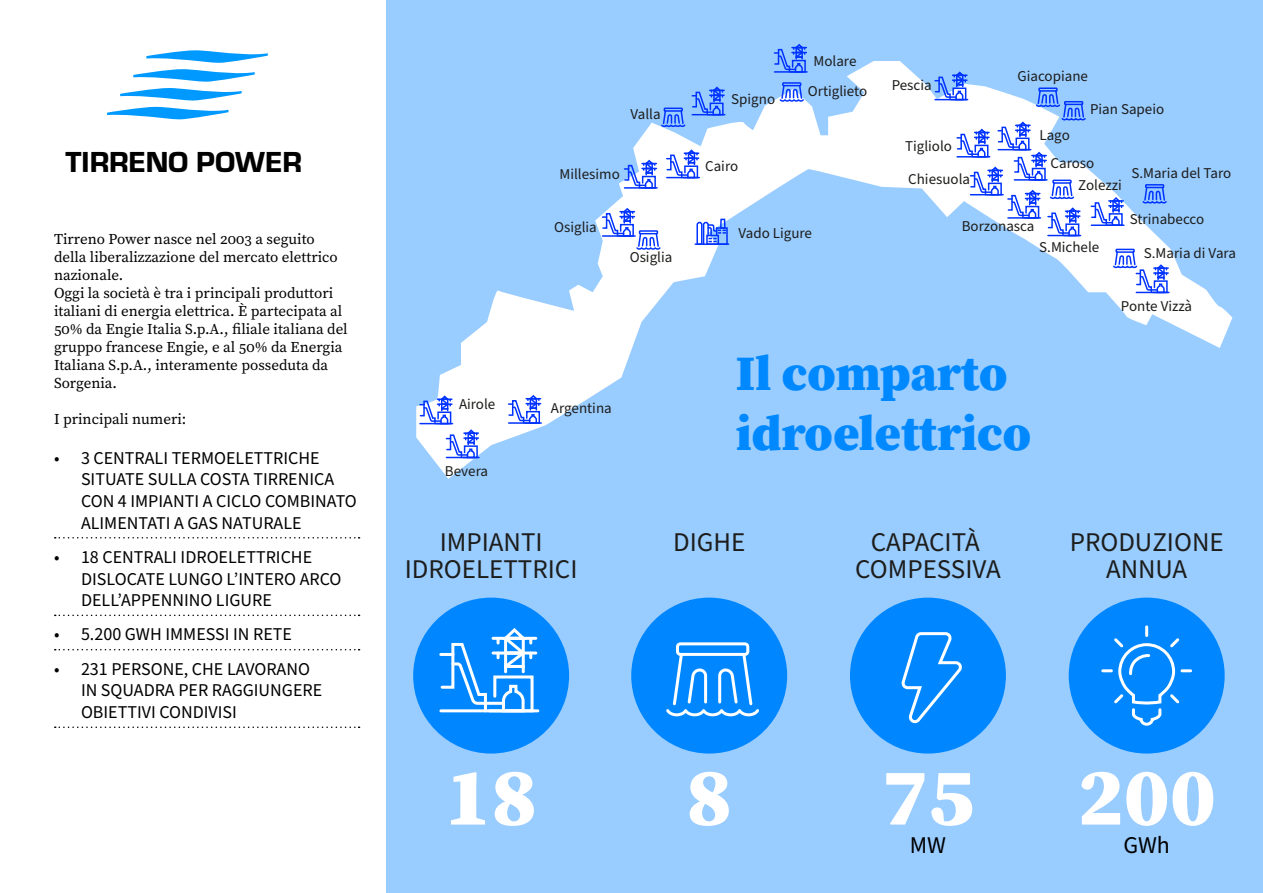
<style>
.page{position:relative;width:1263px;height:893px;background:#fff}
.page>*{position:absolute;margin:0;border:0;box-sizing:border-box;transform-origin:0 0}
.t1{font:900 82.5px "Source Serif Pro";color:#fff}
.t2{font:900 49.5px/59.4px "Source Serif Pro";color:#08f}
.t3{font:30px "Eurostile Hea";color:#000}
.t4{font:27px/27px "Source Sans Pro";color:#1d1d1b;text-align:center}
.t5{font:24px "Source Sans Pro";color:#000}
.t6{font:18px/21.6px "Source Sans Pro";color:#000}
.t7{font:15px/18px "Source Serif Pro";color:#000}
.t8{font:15px/27.8px "Source Sans Pro";color:#1d1d1b}
</style>
<div class="page">
<div style="left:387px;top:0;width:876px;height:893px;background:#9cf"></div>
<div style="left:850px;top:598px;width:156px;height:155px;background:#0087ff;border-radius:50%"></div>
<svg style="left:901px;top:632px;width:61px;height:92px"></svg>
<svg style="left:416px;top:61px;width:816px;height:418px"></svg>
<svg style="left:623px;top:159px;width:34px;height:30px"></svg>
<div style="left:782px;top:82px;width:19px;height:4px;border:2px solid #03f"></div>
<svg style="left:778px;top:84px;width:27px;height:18px"></svg>
<div style="left:1115px;top:249px;width:20px;height:4px;border:2px solid #03f"></div>
<div style="left:1145px;top:184px;width:19px;height:4px;border:2px solid #03f"></div>
<svg style="left:1141px;top:186px;width:27px;height:18px"></svg>
<hr style="left:695px;top:243px;width:34px;height:2px;background:#03f">
<svg style="left:696px;top:221px;width:32px;height:25px"></svg>
<div style="left:720px;top:219px;width:6px;height:10px;border:2px solid #03f"></div>
<svg style="left:601px;top:207px;width:61px;height:43px;background:#c7d2ff"></svg>
<svg style="left:508px;top:394px;width:33px;height:30px"></svg>
<svg style="left:419px;top:394px;width:60px;height:65px;background:#c8d5ff"></svg>
<svg style="left:666px;top:148px;width:33px;height:31px"></svg>
<hr style="left:1091px;top:224px;width:33px;height:2px;background:#03f">
<svg style="left:934px;top:70px;width:189px;height:167px"></svg>
<hr style="left:1136px;top:292px;width:33px;height:1px;background:#03f">
<svg style="left:1112px;top:250px;width:56px;height:44px;background:#c8d3ff"></svg>
<svg style="left:773px;top:43px;width:34px;height:30px"></svg>
<hr style="left:692px;top:114px;width:33px;height:1px;background:#03f">
<svg style="left:660px;top:85px;width:64px;height:43px"></svg>
<div style="left:413px;top:598px;width:156px;height:155px;background:#0087ff;border-radius:50%"></div>
<hr style="left:493px;top:637px;width:43px;height:3px;background:#fff">
<hr style="left:493px;top:651px;width:43px;height:3px;background:#fff">
<hr style="left:441px;top:709px;width:97px;height:3px;background:#fff">
<svg style="left:439px;top:628px;width:96px;height:85px"></svg>
<div style="left:631px;top:598px;width:156px;height:155px;background:#0087ff;border-radius:50%"></div>
<div style="left:676px;top:642px;width:73px;height:14px;border:3px solid #fff;border-radius:3px"></div>
<svg style="left:666px;top:651px;width:93px;height:66px"></svg>
<div style="left:1069px;top:598px;width:156px;height:155px;background:#0087ff;border-radius:50%"></div>
<svg style="left:1103px;top:627px;width:87px;height:99px"></svg>
<svg style="left:55px;top:537px;width:305px;height:1px"></svg>
<svg style="left:55px;top:615px;width:305px;height:1px"></svg>
<svg style="left:55px;top:649px;width:305px;height:1px"></svg>
<svg style="left:55px;top:726px;width:305px;height:2px"></svg>
<svg style="left:146px;top:50px;width:122px;height:13px"></svg>
<svg style="left:133px;top:69px;width:122px;height:13px"></svg>
<svg style="left:120px;top:88px;width:122px;height:13px"></svg>
<svg style="left:107px;top:107px;width:121px;height:12px"></svg>
<h3 class="t3" style="left:65px;top:141px;width:238px">TIRRENO POWER</h3>
<p class="t7" style="left:54px;top:230px;width:295px">Tirreno Power nasce nel 2003 a seguito della liberalizzazione del mercato elettrico nazionale.<br>Oggi la società è tra i principali produttori italiani di energia elettrica. È partecipata al 50% da Engie Italia S.p.A., filiale italiana del gruppo francese Engie, e al 50% da Energia Italiana S.p.A., interamente posseduta da Sorgenia.</p>
<p class="t7" style="left:54px;top:410px;width:134px">I principali numeri:</p>
<p class="t6" style="left:81px;top:447px;width:277px;text-indent:-27px">• 3 CENTRALI TERMOELETTRICHE<br>SITUATE SULLA COSTA TIRRENICA<br>CON 4 IMPIANTI A CICLO COMBINATO<br>ALIMENTATI A GAS NATURALE</p>
<p class="t6" style="left:81px;top:547px;width:262px;text-indent:-27px">• 18 CENTRALI IDROELETTRICHE<br>DISLOCATE LUNGO L’INTERO ARCO<br>DELL’APPENNINO LIGURE</p>
<p class="t6" style="left:54px;top:624px;width:239px">• 5.200 GWH IMMESSI IN RETE</p>
<p class="t6" style="left:81px;top:659px;width:243px;text-indent:-27px">• 231 PERSONE, CHE LAVORANO<br>IN SQUADRA PER RAGGIUNGERE<br>OBIETTIVI CONDIVISI</p>
<p class="t8" style="left:459px;top:390px;width:38px">Airole</p>
<p class="t8" style="left:445px;top:458px;width:45px">Bevera</p>
<p class="t8" style="left:630px;top:100px;width:32px">Valla</p>
<p class="t8" style="left:559px;top:161px;width:62px">Millesimo</p>
<p class="t8" style="left:554px;top:213px;width:44px">Osiglia</p>
<p class="t8" style="left:630px;top:244px;width:44px">Osiglia</p>
<p class="t8" style="left:551px;top:394px;width:62px">Argentina</p>
<p class="t8" style="left:731px;top:85px;width:45px">Spigno</p>
<p class="t8" style="left:705px;top:152px;width:35px">Cairo</p>
<p class="t8" style="left:813px;top:47px;width:44px">Molare</p>
<p class="t8" style="left:808px;top:78px;width:61px">Ortiglieto</p>
<p class="t8" style="left:738px;top:219px;width:75px">Vado Ligure</p>
<p class="t8" style="left:892px;top:72px;width:41px">Pescia</p>
<p class="t8" style="left:1017px;top:62px;width:72px">Giacopiane</p>
<p class="t8" style="left:1090px;top:96px;width:76px">Pian Sapeio</p>
<p class="t8" style="left:1050px;top:122px;width:45px;text-indent:-11px">Lago<br>Caroso</p>
<p class="t8" style="left:1078px;top:172px;width:45px">Zolezzi</p>
<p class="t8" style="left:905px;top:131px;width:66px;line-height:32.2px">Tigliolo<br>Chiesuola</p>
<p class="t8" style="left:962px;top:213px;width:74px">Borzonasca</p>
<p class="t8" style="left:1039px;top:233px;width:62px">S.Michele</p>
<p class="t8" style="left:1131px;top:159px;width:102px">S.Maria del Taro</p>
<p class="t8" style="left:1130px;top:206px;width:76px">Strinabecco</p>
<p class="t8" style="left:1144px;top:240px;width:94px">S.Maria di Vara</p>
<p class="t8" style="left:1121px;top:292px;width:73px">Ponte Vizzà</p>
<h2 class="t2" style="left:736px;top:343px;width:297px">Il comparto idroelettrico</h2>
<h3 class="t4" style="left:405px;top:529px;width:174px">IMPIANTI<br>IDROELETTRICI</h3>
<h3 class="t4" style="left:673px;top:529px;width:74px">DIGHE</h3>
<h3 class="t4" style="left:855px;top:529px;width:147px">CAPACITÀ<br>COMPESSIVA</h3>
<h3 class="t4" style="left:1070px;top:529px;width:155px">PRODUZIONE<br>ANNUA</h3>
<h1 class="t1" style="left:445px;top:739px;width:94px">18</h1>
<h1 class="t1" style="left:686px;top:739px;width:48px">8</h1>
<h1 class="t1" style="left:882px;top:739px;width:94px">75</h1>
<h3 class="t5" style="left:910px;top:829px;width:38px">MW</h3>
<h1 class="t1" style="left:1077px;top:739px;width:140px">200</h1>
<h3 class="t5" style="left:1123px;top:829px;width:48px">GWh</h3>
</div>
